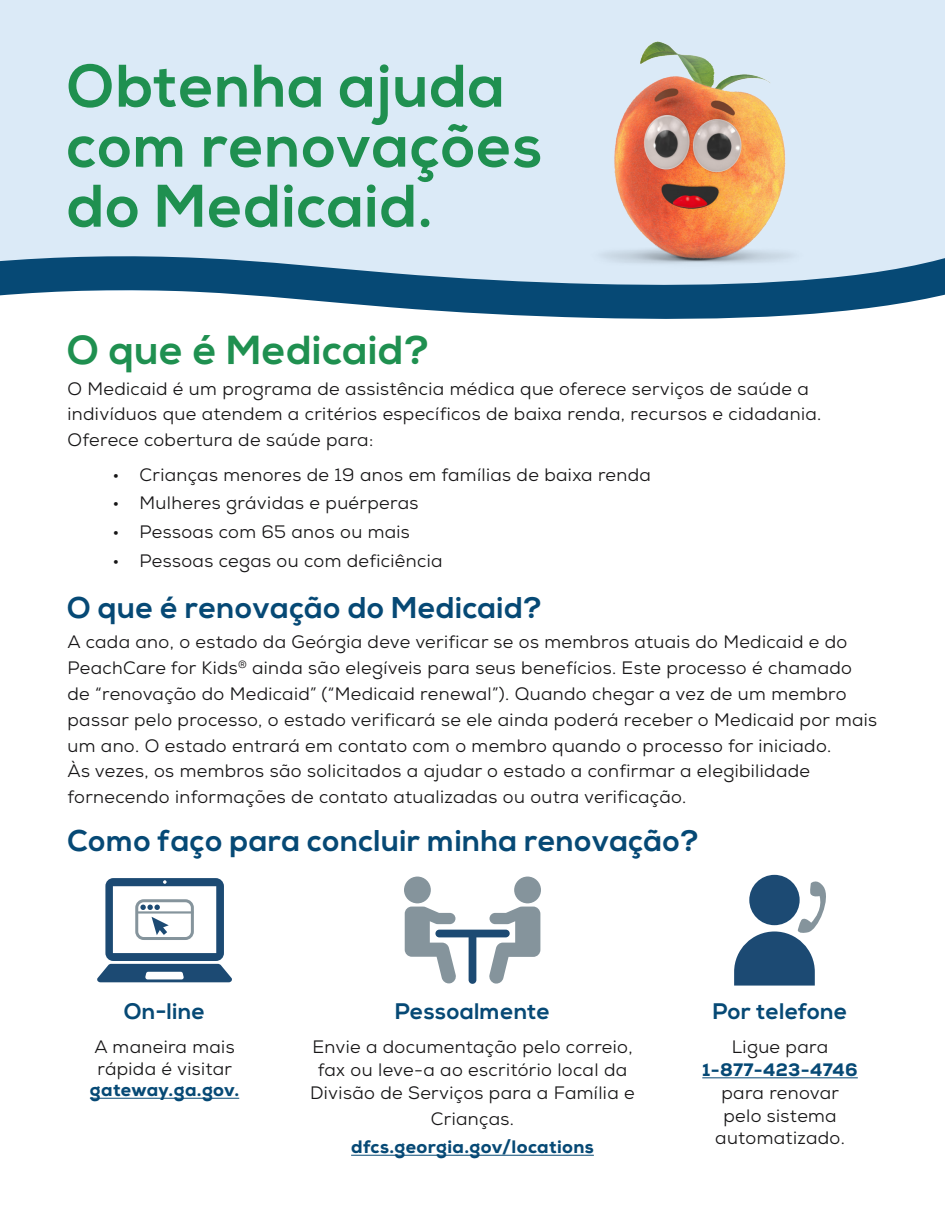
<style>
.page{position:relative;width:945px;height:1215px;background:#fff}
.page>*{position:absolute;margin:0;border:0;box-sizing:border-box;transform-origin:0 0}
.t1{font:700 60px/60px "Nexa";letter-spacing:.02em;color:#1f9050}
.t2{font:700 40.5px "Nexa";letter-spacing:.02em;color:#1f9050}
.t3{font:700 30px "Nexa";letter-spacing:.02em;color:#064975}
.t4{font:700 22.5px "Nexa";letter-spacing:.02em;color:#064975}
.t5{font:18px/25.8px "Nexa";letter-spacing:.02em;color:#161516;text-align:center}
.t6{font:800 18px "Nexa";letter-spacing:.02em;color:#064975}
.s1{font-weight:800;color:#064975}
</style>
<div class="page">
<div style="left:0;top:0;width:945px;height:290px;background:#dbeaf7"></div>
<svg style="left:0;top:256px;width:945px;height:63px;fill:#064975"></svg>
<svg style="left:97px;top:878px;width:135px;height:104px"></svg>
<hr style="left:137px;top:911px;width:56px;height:3px;background:#85949c">
<hr style="left:90px;top:1098px;width:149px;height:1px;background:#064975">
<div style="left:404px;top:877px;width:27px;height:26px;background:#85949c;border-radius:50%"></div>
<div style="left:514px;top:877px;width:27px;height:26px;background:#85949c;border-radius:50%"></div>
<svg style="left:405px;top:907px;width:135px;height:77px"></svg>
<hr style="left:351px;top:1155px;width:243px;height:1px;background:#064975">
<div style="left:749px;top:875px;width:51px;height:50px;background:#1c4a73;border-radius:50%"></div>
<svg style="left:734px;top:878px;width:92px;height:108px"></svg>
<hr style="left:702px;top:1077px;width:156px;height:1px;background:#064975">
<div style="left:135px;top:899px;width:59px;height:41px;border:3px solid #85949c;border-radius:7px"></div>
<img style="left:590px;top:41px;width:215px;height:234px">
<p class="t1" style="left:68px;top:58px;width:477px">Obtenha ajuda com renovações do Medicaid.</p>
<p class="t2" style="left:68px;top:326px;width:364px">O que é Medicaid?</p>
<p class="t5" style="left:68px;top:376px;width:755px;text-align:left">O Medicaid é um programa de assistência médica que oferece serviços de saúde a indivíduos que atendem a critérios específicos de baixa renda, recursos e cidadania.<br>Oferece cobertura de saúde para:</p>
<p class="t5" style="left:112px;top:462px;width:540px">• Crianças menores de 19 anos em famílias de baixa renda</p>
<p class="t5" style="left:112px;top:490px;width:307px">• Mulheres grávidas e puérperas</p>
<p class="t5" style="left:112px;top:519px;width:299px">• Pessoas com 65 anos ou mais</p>
<p class="t5" style="left:112px;top:548px;width:332px">• Pessoas cegas ou com deficiência</p>
<p class="t3" style="left:68px;top:590px;width:476px">O que é renovação do Medicaid?</p>
<p class="t5" style="left:68px;top:629px;width:811px;text-align:left">A cada ano, o estado da Geórgia deve verificar se os membros atuais do Medicaid e do PeachCare for Kids<sup>®</sup> ainda são elegíveis para seus benefícios. Este processo é chamado de “renovação do Medicaid” (“Medicaid renewal”). Quando chegar a vez de um membro passar pelo processo, o estado verificará se ele ainda poderá receber o Medicaid por mais um ano. O estado entrará em contato com o membro quando o processo for iniciado.<br>Às vezes, os membros são solicitados a ajudar o estado a confirmar a elegibilidade fornecendo informações de contato atualizadas ou outra verificação.</p>
<p class="t3" style="left:68px;top:823px;width:633px">Como faço para concluir minha renovação?</p>
<p class="t4" style="left:124px;top:998px;width:82px">On-line</p>
<p class="t4" style="left:395px;top:998px;width:156px">Pessoalmente</p>
<p class="t4" style="left:713px;top:998px;width:136px">Por telefone</p>
<p class="t5" style="left:90px;top:1036px;width:151px;line-height:21.6px">A maneira mais rápida é visitar <span class="s1">gateway.ga.gov.</span></p>
<p class="t5" style="left:310px;top:1036px;width:326px;line-height:22.8px">Envie a documentação pelo correio, fax ou leve-a ao escritório local da<br>Divisão de Serviços para a Família e</p>
<p class="t5" style="left:431px;top:1106px;width:85px">Crianças.</p>
<p class="t6" style="left:351px;top:1136px;width:244px">dfcs.georgia.gov/locations</p>
<p class="t5" style="left:702px;top:1036px;width:157px;line-height:22.8px">Ligue para<br><span class="s1">1-877-423-4746 </span>para renovar pelo sistema automatizado.</p>
</div>
